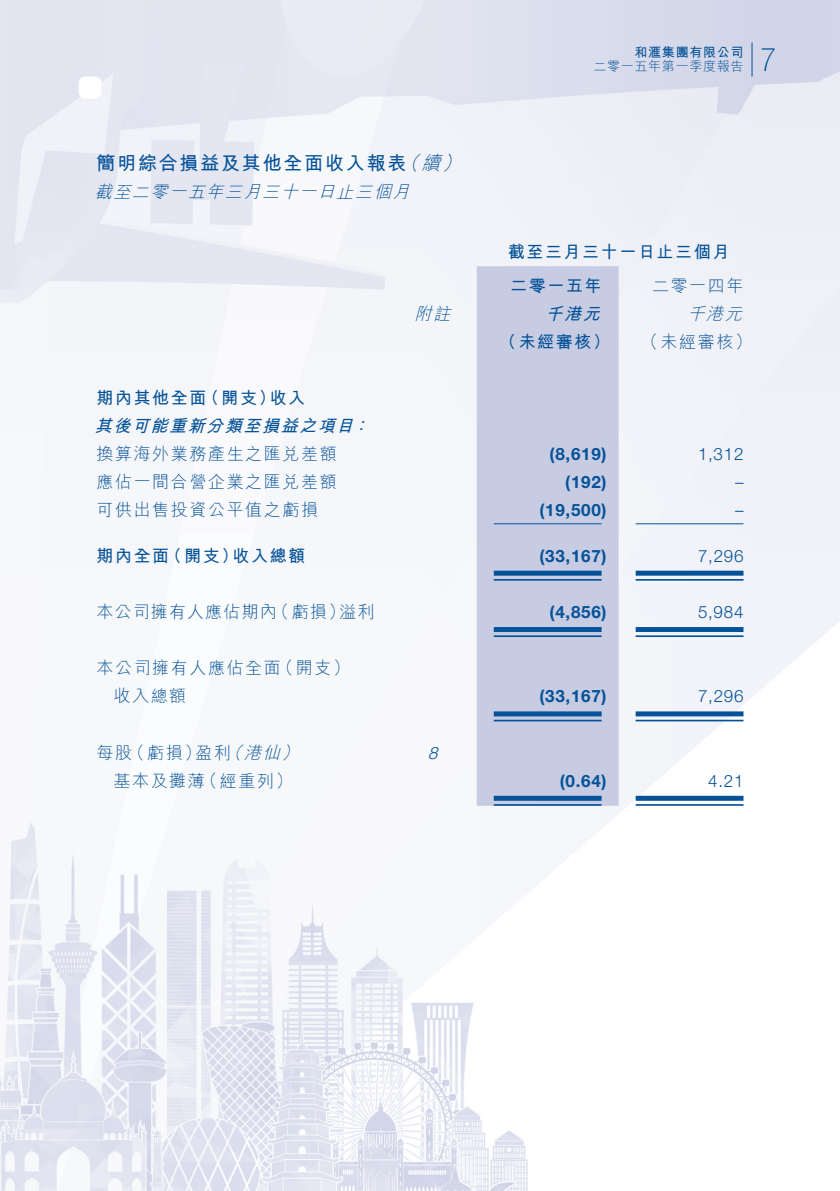
<style>
.page{position:relative;width:840px;height:1191px;background:#fff}
.page>*{position:absolute;margin:0;border:0;box-sizing:border-box;transform-origin:0 0}
.t1{font:100 condensed 32.4px "Helvetica Neue LT Std";color:#055298}
.t2{font:19px "M Hei HK Bold B5 pc H";letter-spacing:.095em;color:#055298}
.t3{font:17px/28px "M Hei HK Light B5 pc H";letter-spacing:.095em;color:#055298}
.t4{font:700 17px "Helvetica Neue LT Std";letter-spacing:.045em;color:#055298}
.t5{font:17px/33.6px "M Hei HK Bold B5 pc H";letter-spacing:.095em;color:#055298}
.t6{font:300 17px "Helvetica Neue LT Std";letter-spacing:.045em;color:#055298}
.t7{font:italic 17px "M Hei HK Light B5 pc H";color:#055298}
.t8{font:italic 17px "M Hei HK Bold B5 pc H";color:#055298}
.t9{font:17px "M Hei HK Light B5 pc H";letter-spacing:.065em;color:#055298}
.t10{font:italic 300 17px "Helvetica Neue LT Std";color:#055298}
.t11{font:13px "M Hei HK Light B5 pc H";letter-spacing:.055em;color:#055298}
.t12{font:13px "M Hei HK Bold B5 pc H";letter-spacing:.055em;color:#055298}
.s1{font-family:"M Hei HK Light B5 pc H";font-style:italic}
.s2{font-style:italic}
</style>
<div class="page">
<img style="left:0;top:0;width:839px;height:1191px">
<hr style="left:751px;top:43px;width:1px;height:34px;background:#055298">
<div style="left:476px;top:266px;width:142px;height:539px;background:#c7cce3"></div>
<hr style="left:493px;top:523px;width:108px;height:1px;background:#055298">
<hr style="left:635px;top:523px;width:108px;height:1px;background:#055298">
<div style="left:493px;top:570px;width:108px;height:5px;background:#055298"></div>
<hr style="left:493px;top:579px;width:108px;height:1px;background:#055298">
<div style="left:635px;top:570px;width:108px;height:5px;background:#055298"></div>
<hr style="left:635px;top:579px;width:108px;height:1px;background:#055298">
<div style="left:493px;top:627px;width:108px;height:5px;background:#055298"></div>
<hr style="left:493px;top:635px;width:108px;height:2px;background:#055298">
<div style="left:635px;top:627px;width:108px;height:5px;background:#055298"></div>
<hr style="left:635px;top:635px;width:108px;height:2px;background:#055298">
<div style="left:493px;top:711px;width:108px;height:5px;background:#055298"></div>
<hr style="left:493px;top:719px;width:108px;height:2px;background:#055298">
<div style="left:635px;top:711px;width:108px;height:5px;background:#055298"></div>
<hr style="left:635px;top:719px;width:108px;height:2px;background:#055298">
<div style="left:493px;top:795px;width:108px;height:5px;background:#055298"></div>
<hr style="left:493px;top:804px;width:108px;height:1px;background:#055298">
<div style="left:635px;top:795px;width:108px;height:5px;background:#055298"></div>
<hr style="left:635px;top:804px;width:108px;height:1px;background:#055298">
<p class="t2" style="left:96px;top:156px;width:370px">簡明綜合損益及其他全面收入報表<span class="s1">（續）</span></p>
<p class="t7" style="left:95px;top:185px;width:320px">截至二零一五年三月三十一日止三個月</p>
<p class="t12" style="left:634px;top:47px;width:110px">和滙集團有限公司</p>
<p class="t11" style="left:593px;top:61px;width:151px">二零一五年第一季度報告</p>
<h1 class="t1" style="left:760px;top:41px;width:17px">7</h1>
<p class="t5" style="left:507px;top:237px;width:223px">截至三月三十一日止三個月二零一五年</p>
<p class="t3" style="left:651px;top:274px;width:93px">二零一四年</p>
<p class="t7" style="left:414px;top:307px;width:41px">附註</p>
<p class="t8" style="left:545px;top:307px;width:60px">千港元</p>
<p class="t7" style="left:687px;top:307px;width:60px">千港元</p>
<p class="t5" style="left:499px;top:327px;width:112px">（未經審核）</p>
<p class="t3" style="left:640px;top:330px;width:112px">（未經審核）</p>
<p class="t5" style="left:96px;top:383px;width:210px">期內其他全面（開支）收入</p>
<p class="t8" style="left:95px;top:419px;width:280px">其後可能重新分類至損益之項目：</p>
<p class="t3" style="left:96px;top:442px;width:241px">換算海外業務產生之匯兌差額</p>
<p class="t4" style="left:549px;top:444px;width:58px">(8,619)</p>
<p class="t6" style="left:697px;top:444px;width:47px">1,312</p>
<p class="t3" style="left:96px;top:470px;width:241px">應佔一間合營企業之匯兌差額</p>
<p class="t4" style="left:565px;top:472px;width:43px">(192)</p>
<p class="t6" style="left:734px;top:472px;width:10px">–</p>
<p class="t3" style="left:96px;top:498px;width:223px">可供出售投資公平值之虧損</p>
<p class="t4" style="left:539px;top:500px;width:69px">(19,500)</p>
<p class="t6" style="left:734px;top:500px;width:10px">–</p>
<p class="t5" style="left:96px;top:540px;width:210px">期內全面（開支）收入總額</p>
<p class="t4" style="left:539px;top:545px;width:69px">(33,167)</p>
<p class="t6" style="left:697px;top:545px;width:47px">7,296</p>
<p class="t9" style="left:96px;top:605px;width:279px">本公司擁有人應佔期內（虧損）溢利</p>
<p class="t4" style="left:549px;top:602px;width:58px">(4,856)</p>
<p class="t6" style="left:697px;top:602px;width:47px">5,984</p>
<p class="t3" style="left:113px;top:656px;width:238px;text-indent:-17px">本公司擁有人應佔全面（開支）收入總額</p>
<p class="t4" style="left:539px;top:686px;width:69px">(33,167)</p>
<p class="t6" style="left:697px;top:686px;width:47px">7,296</p>
<p class="t3" style="left:96px;top:740px;width:207px">每股（虧損）盈利<span class="s2">（港仙）</span></p>
<p class="t10" style="left:427px;top:743px;width:14px">8</p>
<p class="t3" style="left:113px;top:768px;width:181px">基本及攤薄（經重列）</p>
<p class="t4" style="left:559px;top:771px;width:48px">(0.64)</p>
<p class="t6" style="left:707px;top:771px;width:37px">4.21</p>
</div>
